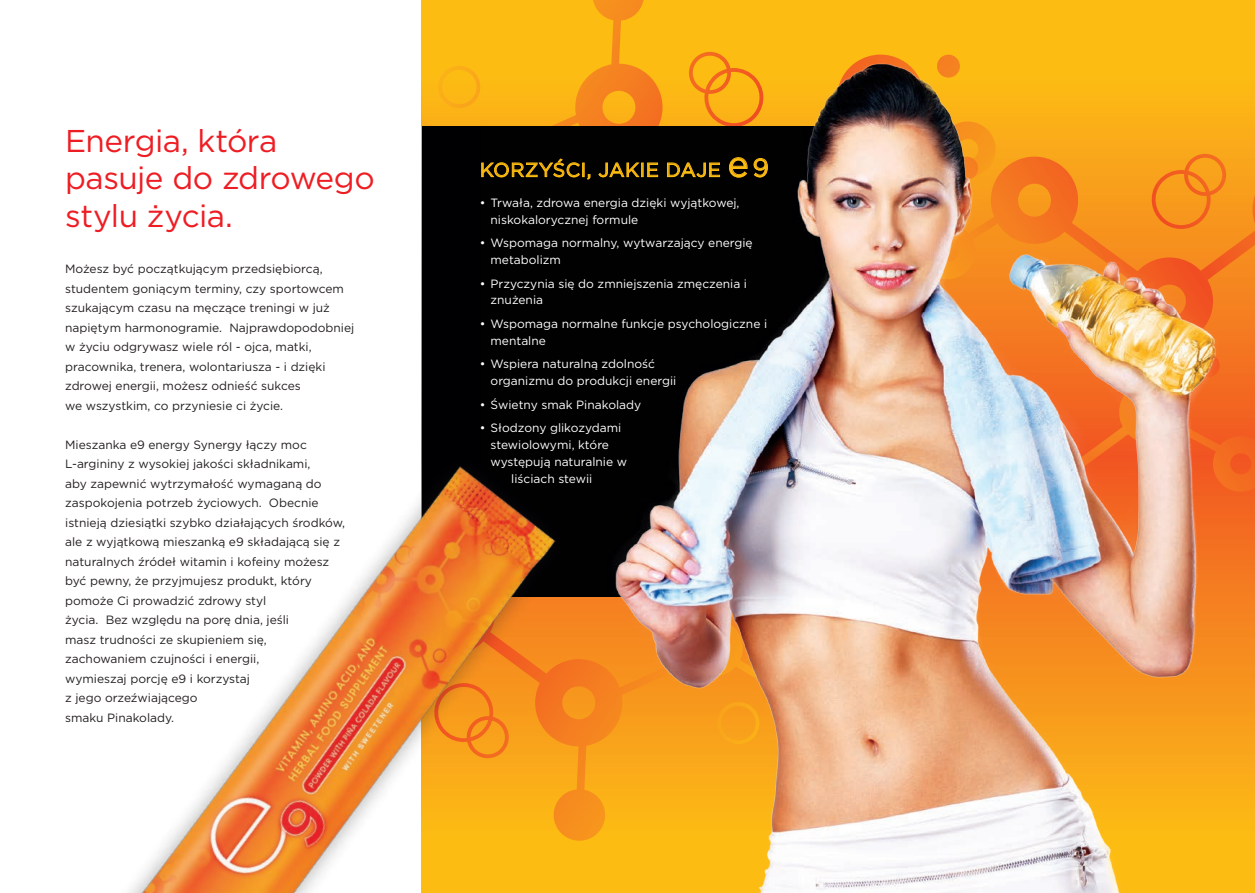
<style>
.page{position:relative;width:1255px;height:893px;background:#fff}
.page>*{position:absolute;margin:0;border:0;box-sizing:border-box;transform-origin:0 0}
.t1{font:31.5px/37.8px "Gotham";letter-spacing:-.02em;color:#ee1d23}
.t2{font:19.5px "Gotham";letter-spacing:.025em;color:#fdbc12}
.t3{font:12px/19.5px "Gotham";color:#231f20}
.t4{font:12px/16.8px "Gotham";color:#fff}
.s1{font-size:36px}
.s2{font-size:25.5px}
</style>
<div class="page">
<svg style="left:422px;top:0;width:832px;height:369px;background:#b9880e"></svg>
<img style="left:128px;top:369px;width:353px;height:524px">
<img style="left:481px;top:42px;width:773px;height:851px">
<p class="t1" style="left:65px;top:121px;width:311px">Energia, która pasuje do zdrowego stylu życia.</p>
<p class="t3" style="left:65px;top:259px;width:291px">Możesz być początkującym przedsiębiorcą, studentem goniącym terminy, czy sportowcem szukającym czasu na męczące treningi w już napiętym harmonogramie. Najprawdopodobniej w życiu odgrywasz wiele ról - ojca, matki, pracownika, trenera, wolontariusza - i dzięki zdrowej energii, możesz odnieść sukces<br>we wszystkim, co przyniesie ci życie.</p>
<p class="t3" style="left:65px;top:434px;width:281px">Mieszanka e9 energy Synergy łączy moc L-argininy z wysokiej jakości składnikami,<br>aby zapewnić wytrzymałość wymaganą do zaspokojenia potrzeb życiowych. Obecnie istnieją dziesiątki szybko działających środków, ale z wyjątkową mieszanką e9 składającą się z naturalnych źródeł witamin i kofeiny możesz być pewny, że przyjmujesz produkt, który pomoże Ci prowadzić zdrowy styl<br>życia. Bez względu na porę dnia, jeśli<br>masz trudności ze skupieniem się, zachowaniem czujności i energii,<br>wymieszaj porcję e9 i korzystaj<br>z jego orzeźwiającego<br>smaku Pinakolady.</p>
<p class="t2" style="left:480px;top:157px;width:291px">KORZYŚCI, JAKIE DAJE <span class="s1">e</span><span class="s2">9</span></p>
<p class="t4" style="left:490px;top:194px;width:250px;text-indent:-11px">• Trwała, zdrowa energia dzięki wyjątkowej, niskokalorycznej formule</p>
<p class="t4" style="left:490px;top:234px;width:264px;text-indent:-11px">• Wspomaga normalny, wytwarzający energię metabolizm</p>
<p class="t4" style="left:490px;top:275px;width:258px;text-indent:-11px">• Przyczynia się do zmniejszenia zmęczenia i znużenia</p>
<p class="t4" style="left:490px;top:315px;width:278px;text-indent:-11px">• Wspomaga normalne funkcje psychologiczne i mentalne</p>
<p class="t4" style="left:490px;top:355px;width:187px;text-indent:-11px">• Wspiera naturalną zdolność organizmu do produkcji energii</p>
<p class="t4" style="left:480px;top:396px;width:163px">• Świetny smak Pinakolady</p>
<p class="t4" style="left:480px;top:419px;width:143px">• Słodzony glikozydami</p>
<p class="t4" style="left:490px;top:436px;width:120px">stewiolowymi, które</p>
<p class="t4" style="left:490px;top:453px;width:138px">występują naturalnie w</p>
<p class="t4" style="left:511px;top:470px;width:83px">liściach stewii</p>
</div>
